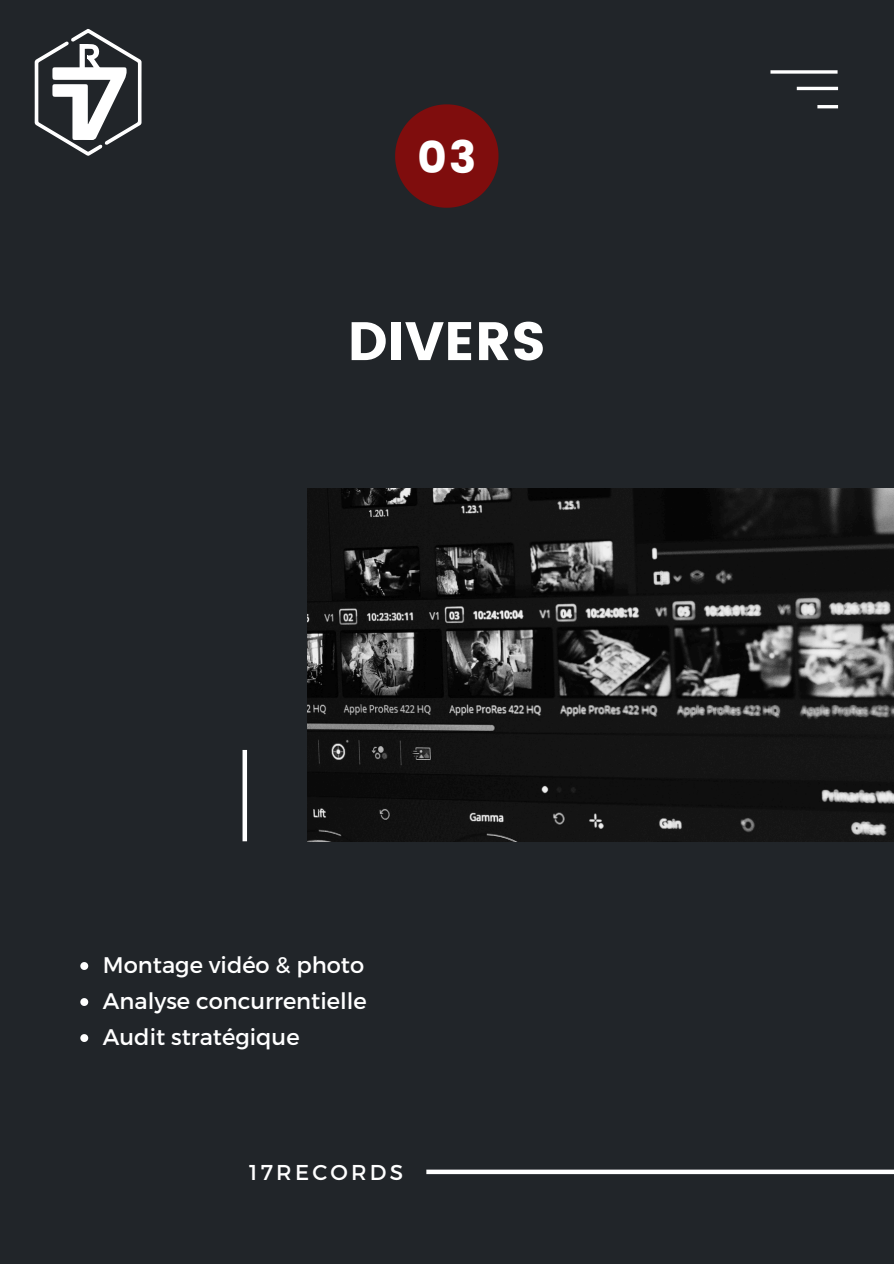
<style>
.page{position:relative;width:894px;height:1264px;background:#fff}
.page>*{position:absolute;margin:0;border:0;box-sizing:border-box;transform-origin:0 0}
.t1{font:54px "Poppins";color:#fff}
.t2{font:45px "Poppins";color:#fff}
.t3{font:22.5px "Montserrat";color:#fff}
.t4{font:21.45px "Montserrat";letter-spacing:.15em;color:#fff}
</style>
<div class="page">
<div style="left:0;top:0;width:893px;height:1263px;background:#212529"></div>
<img style="left:307px;top:489px;width:586px;height:352px">
<div style="left:242px;top:750px;width:5px;height:91px;background:#fff"></div>
<svg style="left:80px;top:962px;width:8px;height:7px"></svg>
<svg style="left:80px;top:998px;width:8px;height:7px"></svg>
<svg style="left:80px;top:1034px;width:8px;height:7px"></svg>
<div style="left:426px;top:1169px;width:467px;height:5px;background:#fff"></div>
<svg style="left:770px;top:70px;width:67px;height:4px"></svg>
<hr style="left:796px;top:87px;width:41px;height:3px;background:#fff">
<hr style="left:817px;top:105px;width:20px;height:3px;background:#fff">
<svg style="left:395px;top:104px;width:103px;height:104px"></svg>
<svg style="left:35px;top:29px;width:106px;height:127px"></svg>
<p class="t2" style="left:417px;top:131px;width:60px">03</p>
<p class="t1" style="left:347px;top:310px;width:200px">DIVERS</p>
<p class="t3" style="left:103px;top:950px;width:262px">Montage vidéo &amp; photo</p>
<p class="t3" style="left:103px;top:986px;width:265px">Analyse concurrentielle</p>
<h1 class="t3" style="left:103px;top:1022px;width:198px">Audit stratégique</h1>
<p class="t4" style="left:249px;top:1158px;width:155px">17RECORDS</p>
</div>
